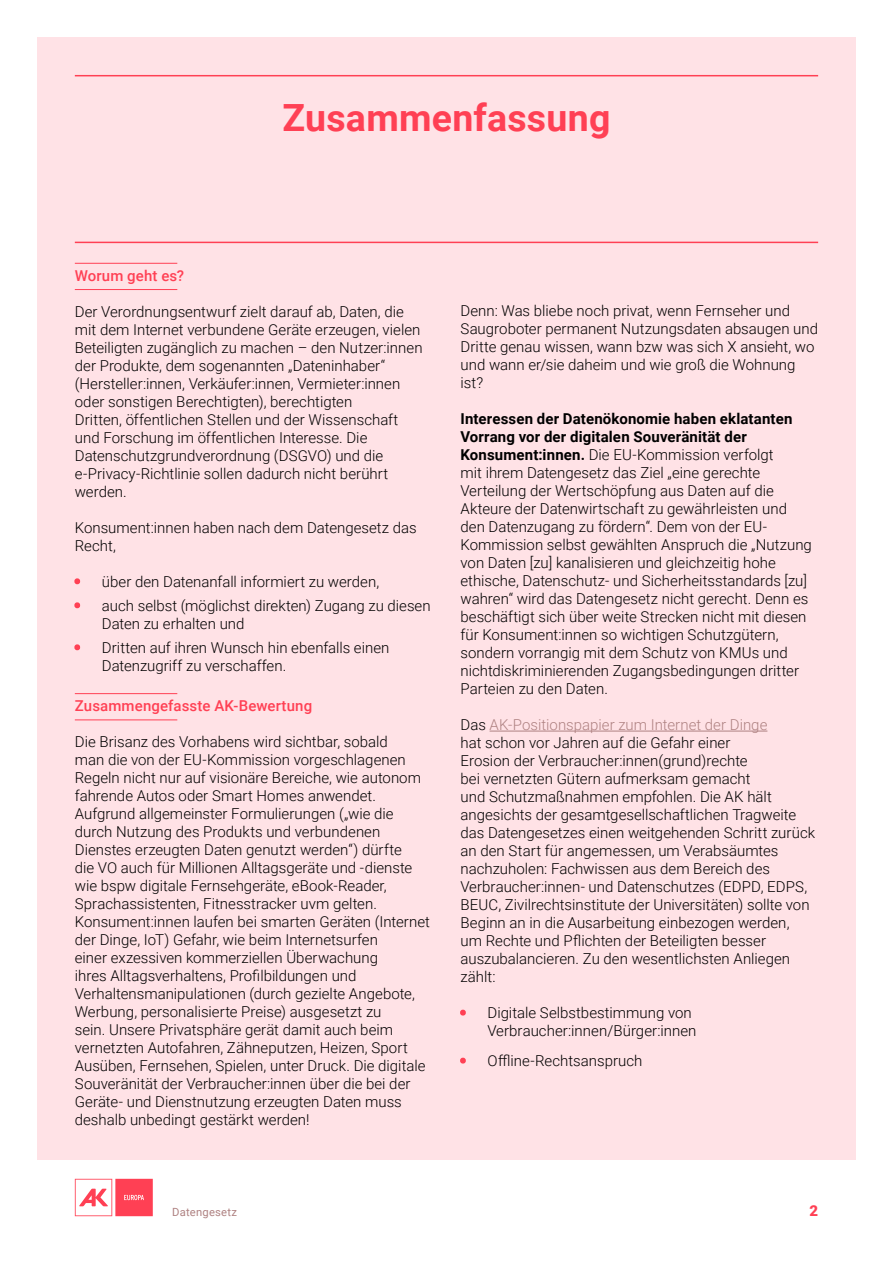
<style>
.page{position:relative;width:893px;height:1263px;background:#fff}
.page>*{position:absolute;margin:0;border:0;box-sizing:border-box;transform-origin:0 0}
.t1{font:700 37.5px "Roboto";letter-spacing:.005em;color:#ff4054}
.t2{font:300 15px/18px "Roboto";color:#000}
.t3{font:500 15px "Roboto";letter-spacing:.01em;color:#ff4054}
.t4{font:900 15px "Roboto";color:#ff4054}
.t5{font:11.25px "Roboto";letter-spacing:.02em;color:#af8282}
.s1{color:#ff4054}
.s2{font-weight:700}
.s3{color:#af8282}
</style>
<div class="page">
<svg style="left:75px;top:1179px;width:78px;height:37px"></svg>
<div style="left:37px;top:37px;width:818px;height:1123px;background:#ffe2e6"></div>
<hr style="left:75px;top:75px;width:743px;height:1px;background:#ff4054">
<hr style="left:75px;top:242px;width:743px;height:1px;background:#ff4054">
<hr style="left:75px;top:263px;width:102px;height:1px;background:#ff4054">
<hr style="left:75px;top:289px;width:102px;height:1px;background:#ff4054">
<hr style="left:75px;top:693px;width:102px;height:1px;background:#ff4054">
<hr style="left:75px;top:719px;width:102px;height:1px;background:#ff4054">
<hr style="left:490px;top:731px;width:277px;height:1px;background:#af8282">
<h1 class="t1" style="left:282px;top:91px;width:330px">Zusammenfassung</h1>
<p class="t3" style="left:75px;top:265px;width:111px">Worum geht es?</p>
<p class="t2" style="left:75px;top:302px;width:349px">Der Verordnungsentwurf zielt darauf ab, Daten, die mit dem Internet verbundene Geräte erzeugen, vielen Beteiligten zugänglich zu machen – den Nutzer:innen der Produkte, dem sogenannten „Dateninhaber“ (Hersteller:innen, Verkäufer:innen, Vermieter:innen oder sonstigen Berechtigten), berechtigten<br>Dritten, öffentlichen Stellen und der Wissenschaft und Forschung im öffentlichen Interesse. Die Datenschutzgrundverordnung (DSGVO) und die e-Privacy-Richtlinie sollen dadurch nicht berührt werden.</p>
<p class="t2" style="left:75px;top:518px;width:343px">Konsument:innen haben nach dem Datengesetz das<br>Recht,</p>
<p class="t2" style="left:75px;top:572px;width:306px"><span class="s1">•</span> über den Datenanfall informiert zu werden,</p>
<p class="t2" style="left:102px;top:596px;width:330px;text-indent:-27px"><span class="s1">•</span> auch selbst (möglichst direkten) Zugang zu diesen<br>Daten zu erhalten und</p>
<p class="t2" style="left:102px;top:638px;width:289px;text-indent:-27px"><span class="s1">•</span> Dritten auf ihren Wunsch hin ebenfalls einen<br>Datenzugriff zu verschaffen.</p>
<p class="t3" style="left:75px;top:695px;width:239px">Zusammengefasste AK-Bewertung</p>
<p class="t2" style="left:75px;top:732px;width:357px">Die Brisanz des Vorhabens wird sichtbar, sobald<br>man die von der EU-Kommission vorgeschlagenen Regeln nicht nur auf visionäre Bereiche, wie autonom fahrende Autos oder Smart Homes anwendet.<br>Aufgrund allgemeinster Formulierungen („wie die durch Nutzung des Produkts und verbundenen Dienstes erzeugten Daten genutzt werden“) dürfte<br>die VO auch für Millionen Alltagsgeräte und -dienste wie bspw digitale Fernsehgeräte, eBook-Reader, Sprachassistenten, Fitnesstracker uvm gelten.<br>Konsument:innen laufen bei smarten Geräten (Internet der Dinge, IoT) Gefahr, wie beim Internetsurfen<br>einer exzessiven kommerziellen Überwachung<br>ihres Alltagsverhaltens, Profilbildungen und Verhaltensmanipulationen (durch gezielte Angebote, Werbung, personalisierte Preise) ausgesetzt zu<br>sein. Unsere Privatsphäre gerät damit auch beim vernetzten Autofahren, Zähneputzen, Heizen, Sport Ausüben, Fernsehen, Spielen, unter Druck. Die digitale Souveränität der Verbraucher:innen über die bei der Geräte- und Dienstnutzung erzeugten Daten muss deshalb unbedingt gestärkt werden!</p>
<p class="t2" style="left:460px;top:301px;width:359px">Denn: Was bliebe noch privat, wenn Fernseher und Saugroboter permanent Nutzungsdaten absaugen und Dritte genau wissen, wann bzw was sich X ansieht, wo und wann er/sie daheim und wie groß die Wohnung ist?</p>
<p class="t2" style="left:460px;top:409px;width:353px"><span class="s2">Interessen der Datenökonomie haben eklatanten Vorrang vor der digitalen Souveränität der Konsument:innen.</span> Die EU-Kommission verfolgt<br>mit ihrem Datengesetz das Ziel „eine gerechte Verteilung der Wertschöpfung aus Daten auf die Akteure der Datenwirtschaft zu gewährleisten und den Datenzugang zu fördern“. Dem von der EU-Kommission selbst gewählten Anspruch die „Nutzung von Daten [zu] kanalisieren und gleichzeitig hohe ethische, Datenschutz- und Sicherheitsstandards [zu] wahren“ wird das Datengesetz nicht gerecht. Denn es beschäftigt sich über weite Strecken nicht mit diesen für Konsument:innen so wichtigen Schutzgütern, sondern vorrangig mit dem Schutz von KMUs und nichtdiskriminierenden Zugangsbedingungen dritter Parteien zu den Daten.</p>
<p class="t2" style="left:460px;top:715px;width:356px">Das <span class="s3">AK-Positionspapier zum Internet der Dinge<br></span>hat schon vor Jahren auf die Gefahr einer<br>Erosion der Verbraucher:innen(grund)rechte<br>bei vernetzten Gütern aufmerksam gemacht<br>und Schutzmaßnahmen empfohlen. Die AK hält angesichts der gesamtgesellschaftlichen Tragweite das Datengesetzes einen weitgehenden Schritt zurück an den Start für angemessen, um Verabsäumtes nachzuholen: Fachwissen aus dem Bereich des Verbraucher:innen- und Datenschutzes (EDPD, EDPS, BEUC, Zivilrechtsinstitute der Universitäten) sollte von Beginn an in die Ausarbeitung einbezogen werden,<br>um Rechte und Pflichten der Beteiligten besser auszubalancieren. Zu den wesentlichsten Anliegen zählt:</p>
<p class="t2" style="left:487px;top:1003px;width:210px;text-indent:-27px"><span class="s1">•</span> Digitale Selbstbestimmung von<br>Verbraucher:innen/Bürger:innen</p>
<p class="t2" style="left:460px;top:1051px;width:184px"><span class="s1">•</span> Offline-Rechtsanspruch</p>
<p class="t5" style="left:172px;top:1204px;width:66px">Datengesetz</p>
<p class="t4" style="left:809px;top:1200px;width:10px">2</p>
</div>
